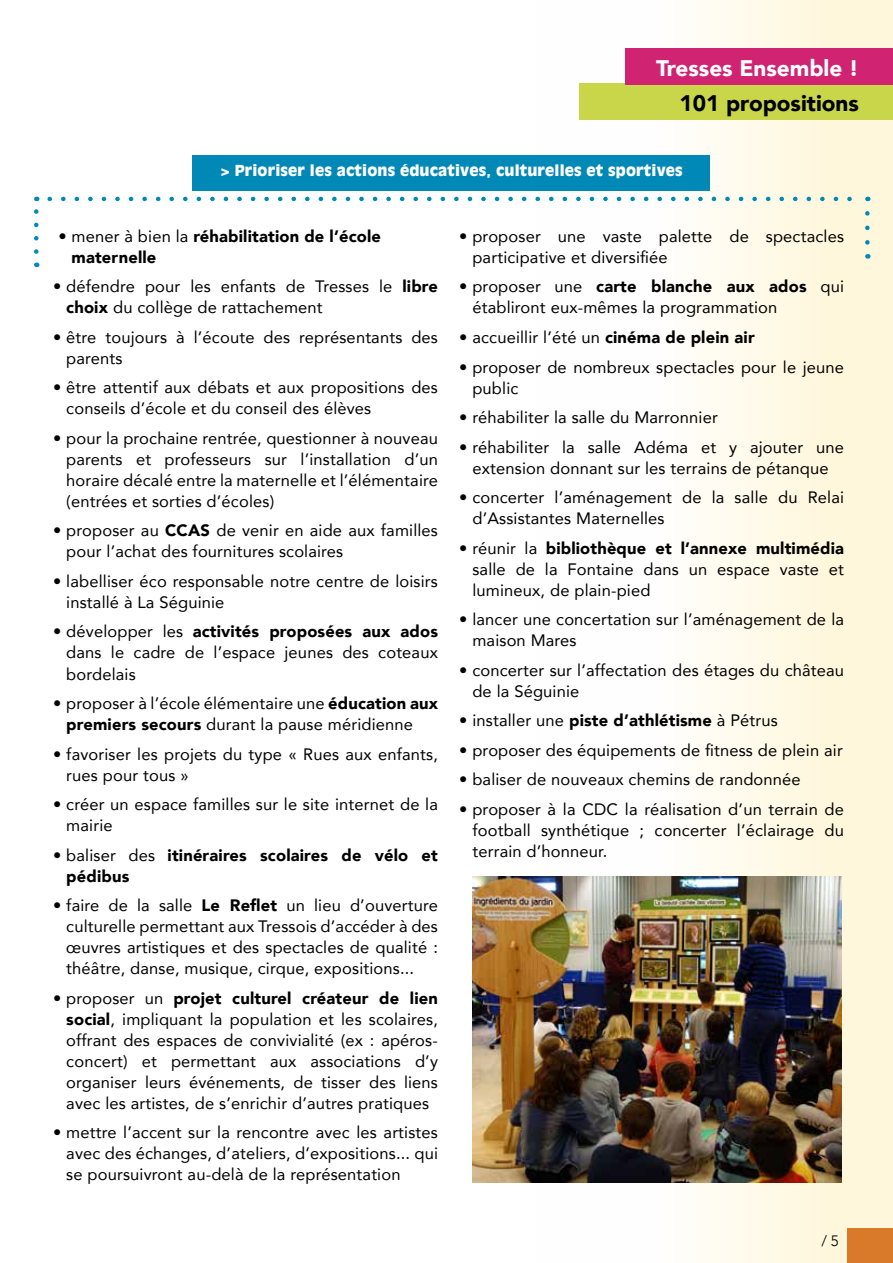
<style>
.page{position:relative;width:893px;height:1263px;background:#fff}
.page>*{position:absolute;margin:0;border:0;box-sizing:border-box;transform-origin:0 0}
.t1{font:900 22.5px "Avenir";color:#fff}
.t2{font:900 22.5px "Avenir";color:#000}
.t3{font:16.5px/21px "Avenir";letter-spacing:.01em;color:#000}
.t4{font:900 16.5px/21px "Avenir";letter-spacing:.01em;color:#000}
.t5{font:900 15px "Antique Olive";letter-spacing:.01em;color:#fff}
.t6{font:300 15px "Avenir";color:#000}
.s1{font-weight:400}
.s2{font-weight:900}
</style>
<div class="page">
<div style="left:535px;top:0;width:358px;height:1263px;background:linear-gradient(to right,#feffff,#fff6d8)"></div>
<div style="left:579px;top:83px;width:314px;height:37px;background:#c9d649"></div>
<div style="left:625px;top:48px;width:268px;height:37px;background:#d02372"></div>
<div style="left:847px;top:1229px;width:46px;height:34px;background:#d97a2b"></div>
<svg style="left:50px;top:197px;width:811px;height:4px"></svg>
<svg style="left:34px;top:197px;width:5px;height:55px"></svg>
<svg style="left:865px;top:213px;width:5px;height:46px"></svg>
<div style="left:193px;top:155px;width:517px;height:35px;background:#0088b6"></div>
<img style="left:472px;top:876px;width:370px;height:306px">
<h1 class="t1" style="left:656px;top:48px;width:204px">Tresses Ensemble !</h1>
<h1 class="t2" style="left:679px;top:84px;width:181px">101 propositions</h1>
<p class="t5" style="left:221px;top:162px;width:463px">&gt; Prioriser les actions éducatives, culturelles et sportives</p>
<p class="t4" style="left:72px;top:225px;width:311px;text-indent:-13px"><span class="s1">• mener à bien la</span> réhabilitation de l’école maternelle</p>
<p class="t3" style="left:66px;top:276px;width:373px;text-indent:-13px">• défendre pour les enfants de Tresses le <span class="s2">libre choix</span> du collège de rattachement</p>
<p class="t3" style="left:66px;top:326px;width:373px;text-indent:-13px">• être toujours à l’écoute des représentants des parents</p>
<p class="t3" style="left:66px;top:377px;width:373px;text-indent:-13px">• être attentif aux débats et aux propositions des conseils d’école et du conseil des élèves</p>
<p class="t3" style="left:66px;top:427px;width:373px;text-align:justify;text-indent:-13px">• pour la prochaine rentrée, questionner à nouveau parents et professeurs sur l’installation d’un horaire décalé entre la maternelle et l’élémentaire (entrées et sorties d’écoles)</p>
<p class="t3" style="left:66px;top:520px;width:373px;text-indent:-13px">• proposer au <span class="s2">CCAS</span> de venir en aide aux familles pour l’achat des fournitures scolaires</p>
<p class="t3" style="left:66px;top:570px;width:373px;text-indent:-13px">• labelliser éco responsable notre centre de loisirs installé à La Séguinie</p>
<p class="t3" style="left:66px;top:621px;width:373px;text-align:justify;text-indent:-13px">• développer les <span class="s2">activités proposées aux ados </span>dans le cadre de l’espace jeunes des coteaux bordelais</p>
<p class="t3" style="left:66px;top:692px;width:373px;text-indent:-13px">• proposer à l’école élémentaire une <span class="s2">éducation aux premiers secours</span> durant la pause méridienne</p>
<p class="t3" style="left:66px;top:743px;width:373px;text-indent:-13px">• favoriser les projets du type « Rues aux enfants, rues pour tous »</p>
<p class="t3" style="left:66px;top:793px;width:373px;text-indent:-13px">• créer un espace familles sur le site internet de la mairie</p>
<p class="t4" style="left:66px;top:844px;width:373px;text-indent:-13px"><span class="s1">• baliser des</span> itinéraires scolaires de vélo et pédibus</p>
<p class="t3" style="left:66px;top:894px;width:373px;text-align:justify;text-indent:-13px">• faire de la salle <span class="s2">Le Reflet</span> un lieu d’ouverture culturelle permettant aux Tressois d’accéder à des œuvres artistiques et des spectacles de qualité : théâtre, danse, musique, cirque, expositions...</p>
<p class="t3" style="left:66px;top:987px;width:373px;text-align:justify;text-indent:-13px">• proposer un <span class="s2">projet culturel créateur de lien social</span>, impliquant la population et les scolaires, offrant des espaces de convivialité (ex : apéros&shy;concert) et permettant aux associations d’y organiser leurs événements, de tisser des liens avec les artistes, de s’enrichir d’autres pratiques</p>
<p class="t3" style="left:66px;top:1121px;width:373px;text-align:justify;text-indent:-13px">• mettre l’accent sur la rencontre avec les artistes avec des échanges, d’ateliers, d’expositions... qui se poursuivront au-delà de la représentation</p>
<p class="t3" style="left:472px;top:225px;width:373px;text-indent:-13px">• proposer une vaste palette de spectacles participative et diversifiée</p>
<p class="t3" style="left:472px;top:276px;width:373px;text-indent:-13px">• proposer une <span class="s2">carte blanche aux ados</span> qui établiront eux-mêmes la programmation</p>
<p class="t3" style="left:459px;top:326px;width:297px">• accueillir l’été un <span class="s2">cinéma de plein air</span></p>
<p class="t3" style="left:472px;top:356px;width:373px;text-indent:-13px">• proposer de nombreux spectacles pour le jeune public</p>
<p class="t3" style="left:459px;top:406px;width:260px">• réhabiliter la salle du Marronnier</p>
<p class="t3" style="left:459px;top:436px;width:386px;text-align:center">• réhabiliter la salle Adéma et y ajouter une extension donnant sur les terrains de pétanque</p>
<p class="t3" style="left:472px;top:486px;width:373px;text-indent:-13px">• concerter l’aménagement de la salle du Relai d’Assistantes Maternelles</p>
<p class="t3" style="left:472px;top:537px;width:373px;text-align:justify;text-indent:-13px">• réunir la <span class="s2">bibliothèque et l’annexe multimédia </span>salle de la Fontaine dans un espace vaste et lumineux, de plain-pied</p>
<p class="t3" style="left:472px;top:608px;width:373px;text-indent:-13px">• lancer une concertation sur l’aménagement de la maison Mares</p>
<p class="t3" style="left:472px;top:659px;width:373px;text-indent:-13px">• concerter sur l’affectation des étages du château de la Séguinie</p>
<p class="t3" style="left:459px;top:709px;width:320px">• installer une <span class="s2">piste d’athlétisme</span> à Pétrus</p>
<p class="t3" style="left:459px;top:739px;width:385px">• proposer des équipements de fitness de plein air</p>
<p class="t3" style="left:459px;top:768px;width:343px">• baliser de nouveaux chemins de randonnée</p>
<p class="t3" style="left:472px;top:798px;width:373px;text-align:justify;text-indent:-13px">• proposer à la CDC la réalisation d’un terrain de football synthétique ; concerter l’éclairage du terrain d’honneur.</p>
<p class="t6" style="left:821px;top:1232px;width:19px">/ 5</p>
</div>
